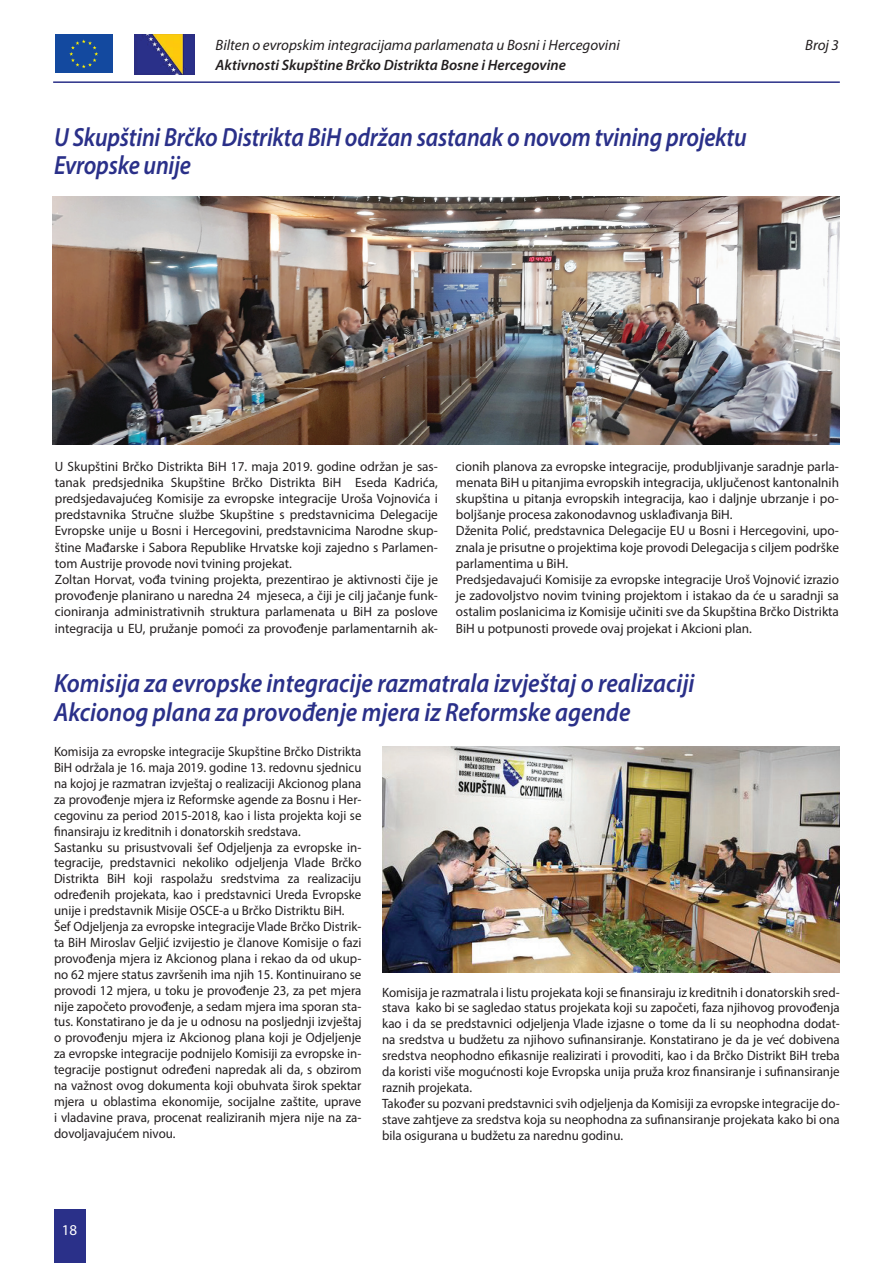
<style>
.page{position:relative;width:893px;height:1263px;background:#fff}
.page>*{position:absolute;margin:0;border:0;box-sizing:border-box;transform-origin:0 0}
.t1{font:italic 600 26.4px/28.8px "Myriad Pro";letter-spacing:-.005em;color:#2a3089;scale:.91 1}
.t2{font:italic 600 26.4px/28.8px "Myriad Pro";letter-spacing:-.005em;color:#2a3089;scale:.88 1}
.t3{font:italic 15px "Myriad Pro";color:#231f20}
.t4{font:italic 600 15px "Myriad Pro";color:#231f20}
.t5{font:15px "Myriad Pro";color:#fff}
.t6{font:13.5px/16.2px "Myriad Pro";color:#231f20}
.t7{font:13.5px/15.9px "Myriad Pro";color:#231f20;scale:.95 1}
.t8{font:13.5px/15.9px "Myriad Pro";color:#231f20;scale:.96 1}
</style>
<div class="page">
<hr style="left:53px;top:81px;width:787px;height:2px;background:#2a3089">
<div style="left:54px;top:34px;width:60px;height:40px;background:#13499f"></div>
<svg style="left:69px;top:39px;width:29px;height:29px"></svg>
<img style="left:135px;top:35px;width:59px;height:39px">
<div style="left:54px;top:1209px;width:31px;height:54px;background:#2a3089"></div>
<img style="left:53px;top:197px;width:787px;height:247px">
<img style="left:382px;top:747px;width:458px;height:225px">
<p class="t3" style="left:216px;top:35px;width:406px">Bilten o evropskim integracijama parlamenata u Bosni i Hercegovini</p>
<p class="t4" style="left:216px;top:56px;width:352px">Aktivnosti Skupštine Brčko Distrikta Bosne i Hercegovine</p>
<h1 class="t2" style="left:54px;top:122px;width:789px">U Skupštini Brčko Distrikta BiH održan sastanak o novom tvining projektu<br>Evropske unije</h1>
<p class="t3" style="left:805px;top:35px;width:35px">Broj 3</p>
<p class="t6" style="left:55px;top:458px;width:385px">U Skupštini Brčko Distrikta BiH 17. maja 2019. godine održan je sas&shy;tanak predsjednika Skupštine Brčko Distrikta BiH Eseda Kadrića, predsjedavajućeg Komisije za evropske integracije Uroša Vojnovića i predstavnika Stručne službe Skupštine s predstavnicima Delegacije Evropske unije u Bosni i Hercegovini, predstavnicima Narodne skup&shy;štine Mađarske i Sabora Republike Hrvatske koji zajedno s Parlamen&shy;tom Austrije provode novi tvining projekat.<br>Zoltan Horvat, vođa tvining projekta, prezentirao je aktivnosti čije je provođenje planirano u naredna 24 mjeseca, a čiji je cilj jačanje funk&shy;cioniranja administrativnih struktura parlamenata u BiH za poslove integracija u EU, pružanje pomoći za provođenje parlamentarnih ak-</p>
<p class="t6" style="left:456px;top:458px;width:385px">cionih planova za evropske integracije, produbljivanje saradnje parla&shy;menata BiH u pitanjima evropskih integracija, uključenost kantonalnih skupština u pitanja evropskih integracija, kao i daljnje ubrzanje i po&shy;boljšanje procesa zakonodavnog usklađivanja BiH.<br>Dženita Polić, predstavnica Delegacije EU u Bosni i Hercegovini, upo&shy;znala je prisutne o projektima koje provodi Delegacija s ciljem podrške parlamentima u BiH.<br>Predsjedavajući Komisije za evropske integracije Uroš Vojnović izrazio je zadovoljstvo novim tvining projektom i istakao da će u saradnji sa ostalim poslanicima iz Komisije učiniti sve da Skupština Brčko Distrikta BiH u potpunosti provede ovaj projekat i Akcioni plan.</p>
<h1 class="t1" style="left:54px;top:668px;width:705px">Komisija za evropske integracije razmatrala izvještaj o realizaciji<br>Akcionog plana za provođenje mjera iz Reformske agende</h1>
<p class="t7" style="left:54px;top:743px;width:326px">Komisija za evropske integracije Skupštine Brčko Distrikta BiH održala je 16. maja 2019. godine 13. redovnu sjednicu na kojoj je razmatran izvještaj o realizaciji Akcionog plana za provođenje mjera iz Reformske agende za Bosnu i Her&shy;cegovinu za period 2015-2018, kao i lista projekta koji se finansiraju iz kreditnih i donatorskih sredstava.<br>Sastanku su prisustvovali šef Odjeljenja za evropske in&shy;tegracije, predstavnici nekoliko odjeljenja Vlade Brčko Distrikta BiH koji raspolažu sredstvima za realizaciju određenih projekata, kao i predstavnici Ureda Evropske unije i predstavnik Misije OSCE-a u Brčko Distriktu BiH.<br>Šef Odjeljenja za evropske integracije Vlade Brčko Distrik&shy;ta BiH Miroslav Geljić izvijestio je članove Komisije o fazi provođenja mjera iz Akcionog plana i rekao da od ukup&shy;no 62 mjere status završenih ima njih 15. Kontinuirano se provodi 12 mjera, u toku je provođenje 23, za pet mjera nije započeto provođenje, a sedam mjera ima sporan sta&shy;tus. Konstatirano je da je u odnosu na posljednji izvještaj o provođenju mjera iz Akcionog plana koji je Odjeljenje za evropske integracije podnijelo Komisiji za evropske in&shy;tegracije postignut određeni napredak ali da, s obzirom na važnost ovog dokumenta koji obuhvata širok spektar mjera u oblastima ekonomije, socijalne zaštite, uprave i vladavine prava, procenat realiziranih mjera nije na za&shy;dovoljavajućem nivou.</p>
<p class="t8" style="left:382px;top:984px;width:478px">Komisija je razmatrala i listu projekata koji se finansiraju iz kreditnih i donatorskih sred&shy;stava kako bi se sagledao status projekata koji su započeti, faza njihovog provođenja kao i da se predstavnici odjeljenja Vlade izjasne o tome da li su neophodna dodat&shy;na sredstva u budžetu za njihovo sufinansiranje. Konstatirano je da je već dobivena sredstva neophodno efikasnije realizirati i provoditi, kao i da Brčko Distrikt BiH treba da koristi više mogućnosti koje Evropska unija pruža kroz finansiranje i sufinansiranje raznih projekata.<br>Također su pozvani predstavnici svih odjeljenja da Komisiji za evropske integracije do&shy;stave zahtjeve za sredstva koja su neophodna za sufinansiranje projekata kako bi ona bila osigurana u budžetu za narednu godinu.</p>
<p class="t5" style="left:62px;top:1221px;width:17px">18</p>
</div>
